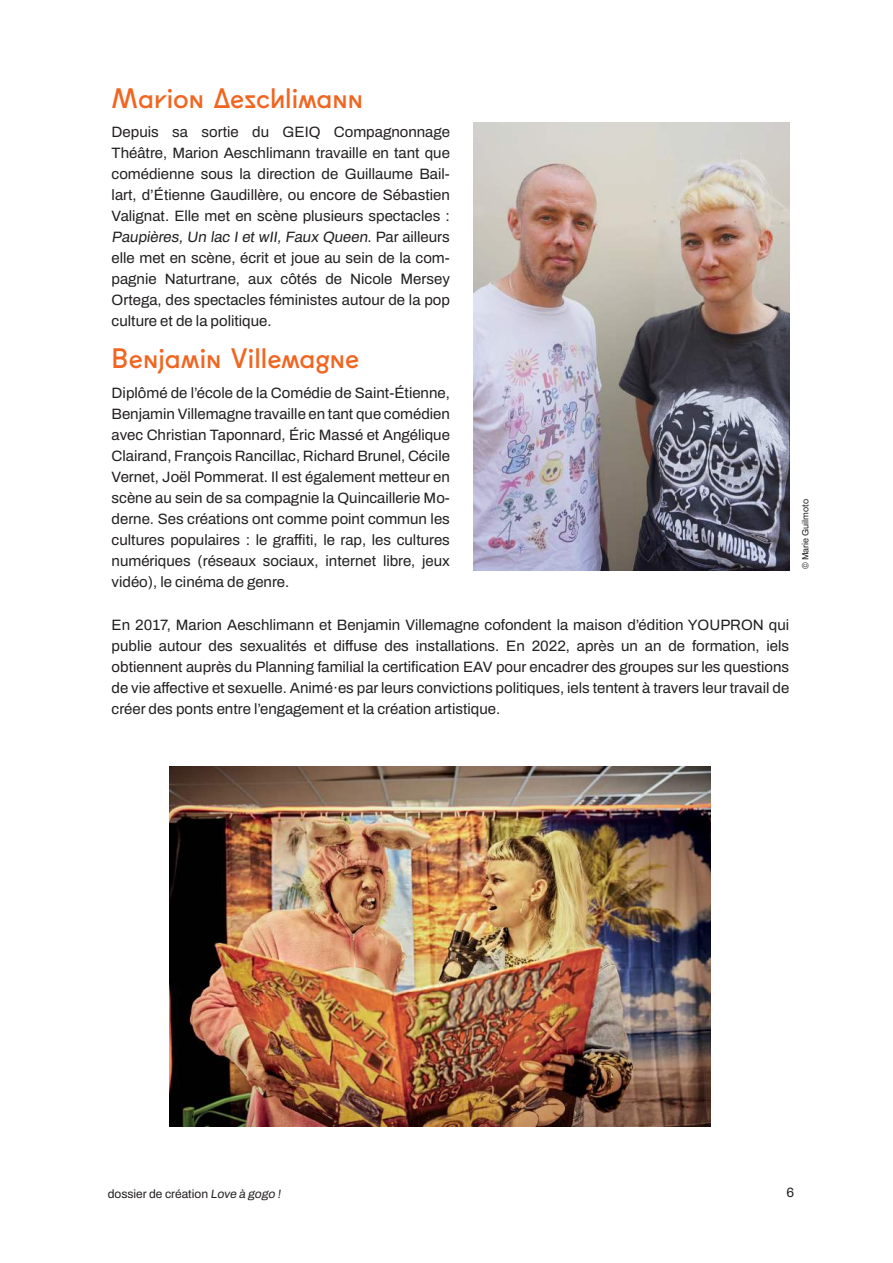
<style>
.page{position:relative;width:893px;height:1263px;background:#fff}
.page>*{position:absolute;margin:0;border:0;box-sizing:border-box;transform-origin:0 0}
.t1{font:27px "Fugue Tails";color:#f16521}
.t2{font:15px/21px "Archivo";color:#221f1f;text-align:justify}
.t3{font:13.5px "Archivo";color:#221f1f}
.t4{font:12px "Archivo";color:#221f1f}
.t5{font:9px "Archivo";color:#221f1f}
</style>
<div class="page">
<img style="left:474px;top:122px;width:315px;height:448px">
<img style="left:169px;top:766px;width:541px;height:361px">
<h1 class="t1" style="left:112px;top:77px;width:253px">Marion Aeschlimann</h1>
<p class="t2" style="left:112px;top:122px;width:340px">Depuis sa sortie du GEIQ Compagnonnage Théâtre, Marion Aeschlimann travaille en tant que comédienne sous la direction de Guillaume Bail&shy;lart, d’Étienne Gaudillère, ou encore de Sébastien Valignat. Elle met en scène plusieurs spectacles :<br>Paupières, Un lac I et wII, Faux Queen. Par ailleurs elle met en scène, écrit et joue au sein de la com&shy;pagnie Naturtrane, aux côtés de Nicole Mersey Ortega, des spectacles féministes autour de la pop culture et de la politique.</p>
<h1 class="t1" style="left:112px;top:338px;width:249px">Benjamin Villemagne</h1>
<p class="t2" style="left:112px;top:382px;width:340px">Diplômé de l’école de la Comédie de Saint-Étienne, Benjamin Villemagne travaille en tant que comédien avec Christian Taponnard, Éric Massé et Angélique Clairand, François Rancillac, Richard Brunel, Cécile Vernet, Joël Pommerat. Il est également metteur en scène au sein de sa compagnie la Quincaillerie Mo&shy;derne. Ses créations ont comme point commun les cultures populaires : le gra昀케ti, le rap, les cultures numériques (réseaux sociaux, internet libre, jeux vidéo), le cinéma de genre.</p>
<p class="t2" style="left:112px;top:614px;width:679px">En 2017, Marion Aeschlimann et Benjamin Villemagne cofondent la maison d’édition YOUPRON qui publie autour des sexualités et di昀昀use des installations. En 2022, après un an de formation, iels obtiennent auprès du Planning familial la certi昀椀cation EAV pour encadrer des groupes sur les questions de vie a昀昀ective et sexuelle. Animé·es par leurs convictions politiques, iels tentent à travers leur travail de créer des ponts entre l’engagement et la création artistique.</p>
<p class="t5" style="left:801px;top:569px;width:71px;rotate:-90deg">© Marie Guilmoto</p>
<p class="t4" style="left:108px;top:1189px;width:176px">dossier de création Love à gogo !</p>
<p class="t3" style="left:786px;top:1185px;width:9px">6</p>
</div>
